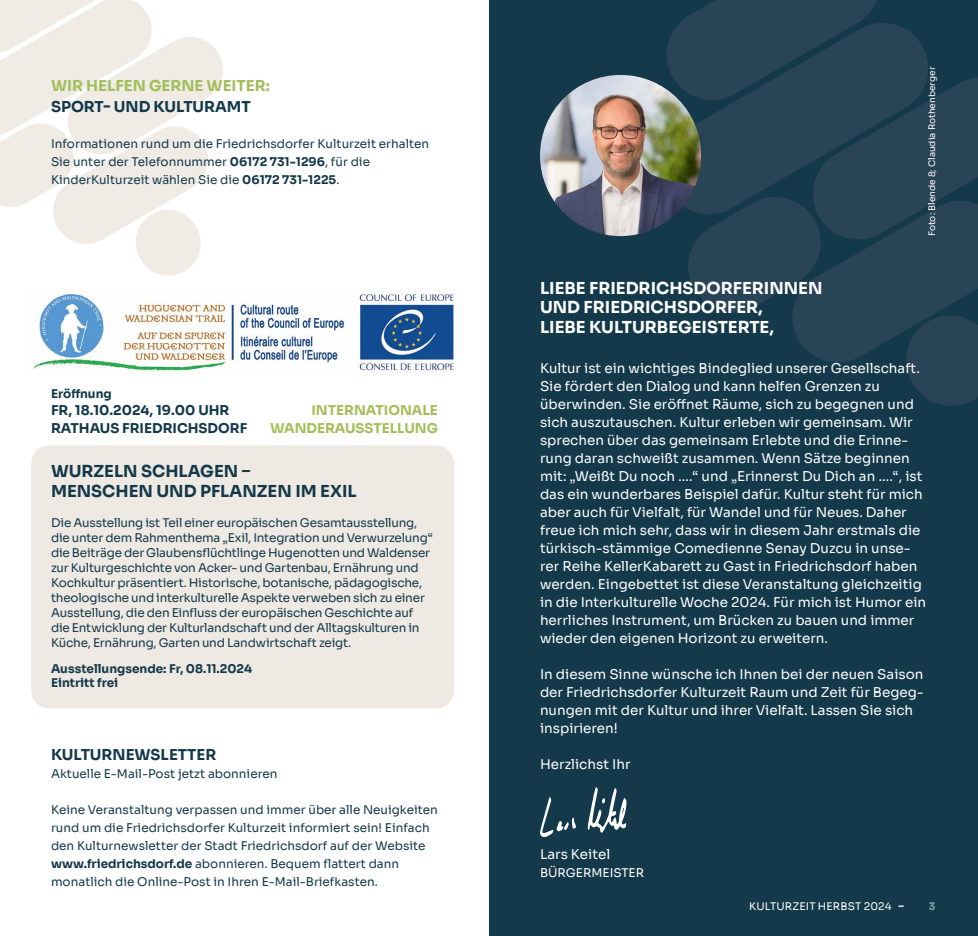
<style>
.page{position:relative;width:978px;height:936px;background:#fff}
.page>*{position:absolute;margin:0;border:0;box-sizing:border-box;transform-origin:0 0}
.t1{font:700 16.5px/19.8px "Sora";color:#fff}
.t2{font:700 16.5px/19.8px "Sora";color:#14394b}
.t3{font:700 15px "Sora";color:#14394b}
.t4{font:700 15px "Sora";color:#a3bd5a}
.t5{font:13.5px/18px "Sora";color:#fff}
.t6{font:700 13.5px/18px "Sora";color:#14394b}
.t7{font:700 13.5px/18px "Sora";color:#a3bd5a;text-align:right}
.t8{font:12px/15px "Sora";letter-spacing:-.01em;color:#14394b}
.t9{font:700 12px/14.2px "Sora";color:#14394b}
.t10{font:12px "Sora";color:#fff}
.t11{font:10.5px "Sora";letter-spacing:.01em;color:#fff}
.t12{font:700 10.5px "Sora";color:#7ba4a8}
.t13{font:9px "Sora";color:#fff}
.s1{font-weight:700}
</style>
<div class="page">
<svg style="left:0;top:0;width:223px;height:276px;fill:#f0ebe5"></svg>
<div style="left:489px;top:0;width:489px;height:935px;background:#14394b"></div>
<svg style="left:657px;top:0;width:321px;height:406px;fill:#2a4457"></svg>
<svg style="left:540px;top:797px;width:36px;height:40px"></svg>
<svg style="left:588px;top:787px;width:39px;height:45px"></svg>
<img style="left:540px;top:75px;width:161px;height:161px;border-radius:81px">
<div style="left:31px;top:445px;width:423px;height:263px;background:#eee9e2;border-radius:18px"></div>
<img style="left:31px;top:294px;width:425px;height:81px">
<p class="t4" style="left:51px;top:73px;width:220px">WIR HELFEN GERNE WEITER:</p>
<p class="t3" style="left:51px;top:94px;width:201px">SPORT- UND KULTURAMT</p>
<p class="t8" style="left:51px;top:134px;width:380px;line-height:18px">Informationen rund um die Friedrichsdorfer Kulturzeit erhalten<br>Sie unter der Telefonnummer <span class="s1">06172 731-1296</span>, für die<br>KinderKulturzeit wählen Sie die <span class="s1">06172 731-1225</span>.</p>
<p class="t9" style="left:51px;top:385px;width:62px">Eröffnung</p>
<p class="t6" style="left:51px;top:400px;width:198px">FR, 18.10.2024, 19.00 UHR<br>RATHAUS FRIEDRICHSDORF</p>
<p class="t7" style="left:270px;top:400px;width:169px">INTERNATIONALE<br>WANDERAUSSTELLUNG</p>
<h1 class="t2" style="left:51px;top:460px;width:307px">WURZELN SCHLAGEN –<br>MENSCHEN UND PFLANZEN IM EXIL</h1>
<p class="t8" style="left:51px;top:514px;width:383px">Die Ausstellung ist Teil einer europäischen Gesamtausstellung, die unter dem Rahmenthema „Exil, Integration und Verwurzelung“ die Beiträge der Glaubensflüchtlinge Hugenotten und Waldenser zur Kulturgeschichte von Acker- und Gartenbau, Ernährung und Kochkultur präsentiert. Historische, botanische, pädagogische, theologische und interkulturelle Aspekte verweben sich zu einer Ausstellung, die den Einfluss der europäischen Geschichte auf die Entwicklung der Kulturlandschaft und der Alltagskulturen in Küche, Ernährung, Garten und Landwirtschaft zeigt.</p>
<p class="t9" style="left:51px;top:660px;width:203px">Ausstellungsende: Fr, 08.11.2024<br>Eintritt frei</p>
<p class="t3" style="left:51px;top:741px;width:167px">KULTURNEWSLETTER</p>
<p class="t8" style="left:51px;top:764px;width:228px">Aktuelle E-Mail-Post jetzt abonnieren</p>
<p class="t8" style="left:51px;top:799px;width:388px;line-height:18px">Keine Veranstaltung verpassen und immer über alle Neuigkeiten rund um die Friedrichsdorfer Kulturzeit informiert sein! Einfach den Kulturnewsletter der Stadt Friedrichsdorf auf der Website <span class="s1">www.friedrichsdorf.de</span> abonnieren. Bequem flattert dann monatlich die Online-Post in Ihren E-Mail-Briefkasten.</p>
<p class="t13" style="left:925px;top:236px;width:171px;rotate:-90deg">Foto: Blende 8; Claudia Rothenberger</p>
<h1 class="t1" style="left:540px;top:276px;width:284px">LIEBE FRIEDRICHSDORFERINNEN<br>UND FRIEDRICHSDORFER,<br>LIEBE KULTURBEGEISTERTE,</h1>
<p class="t5" style="left:540px;top:358px;width:388px">Kultur ist ein wichtiges Bindeglied unserer Gesellschaft.<br>Sie fördert den Dialog und kann helfen Grenzen zu überwinden. Sie eröffnet Räume, sich zu begegnen und sich auszutauschen. Kultur erleben wir gemeinsam. Wir sprechen über das gemeinsam Erlebte und die Erinne&shy;rung daran schweißt zusammen. Wenn Sätze beginnen mit: „Weißt Du noch ….“ und „Erinnerst Du Dich an ….“, ist das ein wunderbares Beispiel dafür. Kultur steht für mich aber auch für Vielfalt, für Wandel und für Neues. Daher freue ich mich sehr, dass wir in diesem Jahr erstmals die türkisch-stämmige Comedienne Senay Duzcu in unse&shy;rer Reihe KellerKabarett zu Gast in Friedrichsdorf haben werden. Eingebettet ist diese Veranstaltung gleichzeitig in die Interkulturelle Woche 2024. Für mich ist Humor ein herrliches Instrument, um Brücken zu bauen und immer wieder den eigenen Horizont zu erweitern.</p>
<p class="t5" style="left:540px;top:664px;width:385px">In diesem Sinne wünsche ich Ihnen bei der neuen Saison der Friedrichsdorfer Kulturzeit Raum und Zeit für Begeg&shy;nungen mit der Kultur und ihrer Vielfalt. Lassen Sie sich inspirieren!</p>
<p class="t5" style="left:540px;top:754px;width:92px">Herzlichst Ihr</p>
<p class="t5" style="left:540px;top:844px;width:72px">Lars Keitel</p>
<p class="t10" style="left:540px;top:862px;width:106px">BÜRGERMEISTER</p>
<p class="t11" style="left:749px;top:898px;width:156px">KULTURZEIT HERBST 2024 <span class="s1">–</span></p>
<p class="t12" style="left:929px;top:898px;width:8px">3</p>
</div>
